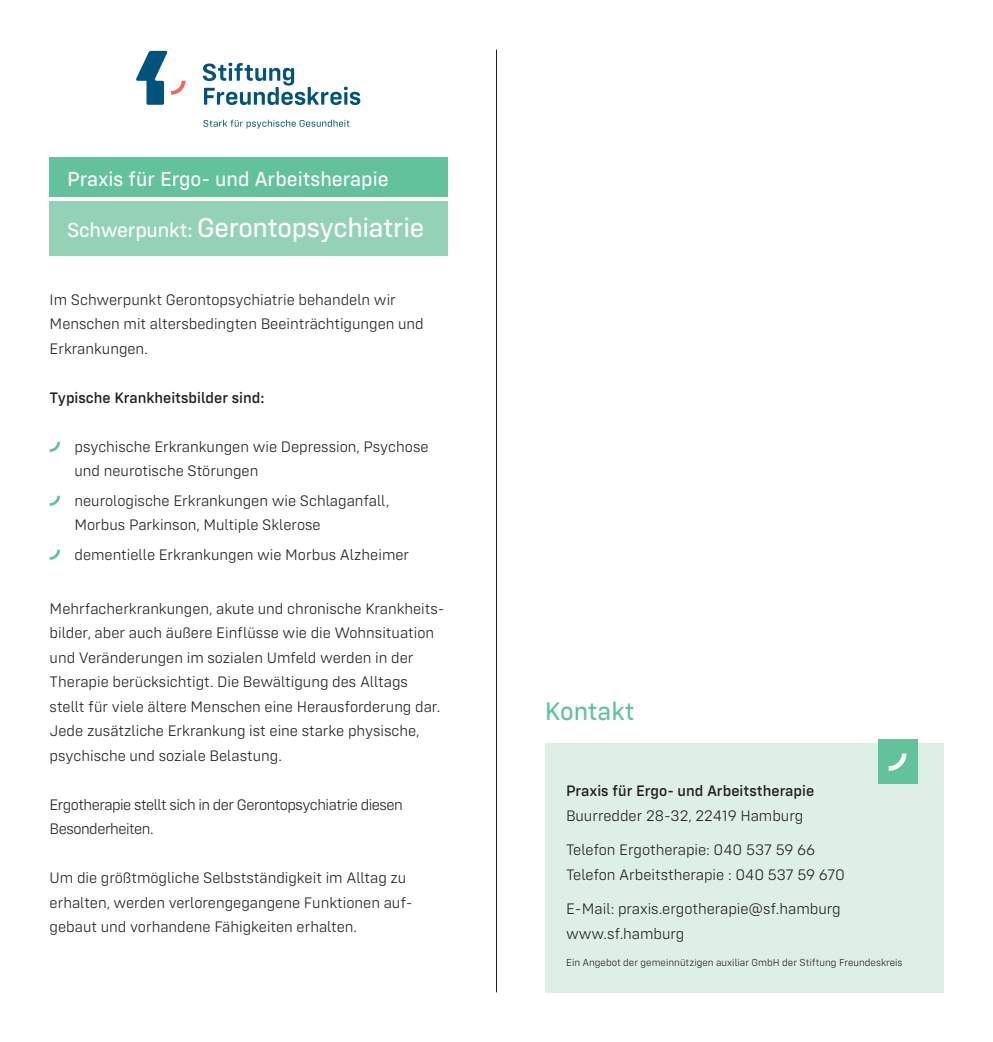
<style>
.page{position:relative;width:993px;height:1042px;background:#fff}
.page>*{position:absolute;margin:0;border:0;box-sizing:border-box;transform-origin:0 0}
.t1{font:28px "Config Rounded Text";letter-spacing:-.01em;color:#fff}
.t2{font:26.25px "Config Rounded Text";letter-spacing:-.005em;color:#61c29c}
.t3{font:21px "Config Rounded Text";color:#fff}
.t4{font:300 15.75px/24.5px "Config Rounded";color:#231f20}
.t5{font:300 15.75px/24.5px "Config Rounded";letter-spacing:-.03em;color:#231f20}
.t6{font:500 15.75px "Config Rounded";color:#231f20}
.t7{font:300 10.5px "Config Rounded";color:#231f20}
.s1{font-size:21px}
</style>
<div class="page">
<svg style="left:136px;top:51px;width:49px;height:54px"></svg>
<svg style="left:203px;top:63px;width:157px;height:42px"></svg>
<svg style="left:203px;top:120px;width:146px;height:8px"></svg>
<div style="left:50px;top:158px;width:398px;height:39px;background:#61c29c"></div>
<div style="left:50px;top:201px;width:398px;height:54px;background:#94d2b8"></div>
<svg style="left:50px;top:442px;width:10px;height:10px"></svg>
<svg style="left:50px;top:496px;width:10px;height:10px"></svg>
<svg style="left:50px;top:550px;width:10px;height:10px"></svg>
<hr style="left:496px;top:50px;width:1px;height:942px;background:#231f20">
<div style="left:544px;top:743px;width:399px;height:249px;background:#def0e6"></div>
<div style="left:877px;top:739px;width:40px;height:45px;background:#61c29c"></div>
<svg style="left:888px;top:753px;width:18px;height:18px"></svg>
<h3 class="t3" style="left:67px;top:167px;width:323px">Praxis für Ergo- und Arbeitsherapie</h3>
<h1 class="t1" style="left:67px;top:211px;width:358px"><span class="s1">Schwerpunkt:</span> Gerontopsychiatrie</h1>
<p class="t4" style="left:50px;top:287px;width:375px">Im Schwerpunkt Gerontopsychiatrie behandeln wir<br>Menschen mit altersbedingten Beeinträchtigungen und<br>Erkrankungen.</p>
<p class="t6" style="left:50px;top:388px;width:216px">Typische Krankheitsbilder sind:</p>
<p class="t4" style="left:74px;top:434px;width:355px">psychische Erkrankungen wie Depression, Psychose und neurotische Störungen</p>
<p class="t4" style="left:74px;top:488px;width:316px">neurologische Erkrankungen wie Schlaganfall,<br>Morbus Parkinson, Multiple Sklerose</p>
<p class="t4" style="left:74px;top:542px;width:336px">dementielle Erkrankungen wie Morbus Alzheimer</p>
<p class="t4" style="left:50px;top:596px;width:396px">Mehrfacherkrankungen, akute und chronische Krankheits&shy;bilder, aber auch äußere Einflüsse wie die Wohnsituation und Veränderungen im sozialen Umfeld werden in der Therapie berücksichtigt. Die Bewältigung des Alltags stellt für viele ältere Menschen eine Herausforderung dar.<br>Jede zusätzliche Erkrankung ist eine starke physische, psychische und soziale Belastung.</p>
<p class="t5" style="left:50px;top:792px;width:354px">Ergotherapie stellt sich in der Gerontopsychiatrie diesen<br>Besonderheiten.</p>
<p class="t4" style="left:50px;top:866px;width:364px">Um die größtmögliche Selbstständigkeit im Alltag zu erhalten, werden verlorengegangene Funktionen auf&shy;gebaut und vorhandene Fähigkeiten erhalten.</p>
<h2 class="t2" style="left:544px;top:696px;width:91px">Kontakt</h2>
<p class="t6" style="left:566px;top:782px;width:250px">Praxis für Ergo- und Arbeitstherapie</p>
<p class="t4" style="left:566px;top:798px;width:251px;line-height:34.5px">Buurredder 28-32, 22419 Hamburg<br>Telefon Ergotherapie: 040 537 59 66</p>
<p class="t4" style="left:566px;top:857px;width:280px;line-height:34.5px">Telefon Arbeitstherapie : 040 537 59 670<br>E-Mail: praxis.ergotherapie@sf.hamburg</p>
<p class="t4" style="left:566px;top:921px;width:120px">www.sf.hamburg</p>
<p class="t7" style="left:566px;top:956px;width:338px">Ein Angebot der gemeinnützigen auxiliar GmbH der Stiftung Freundeskreis</p>
</div>
